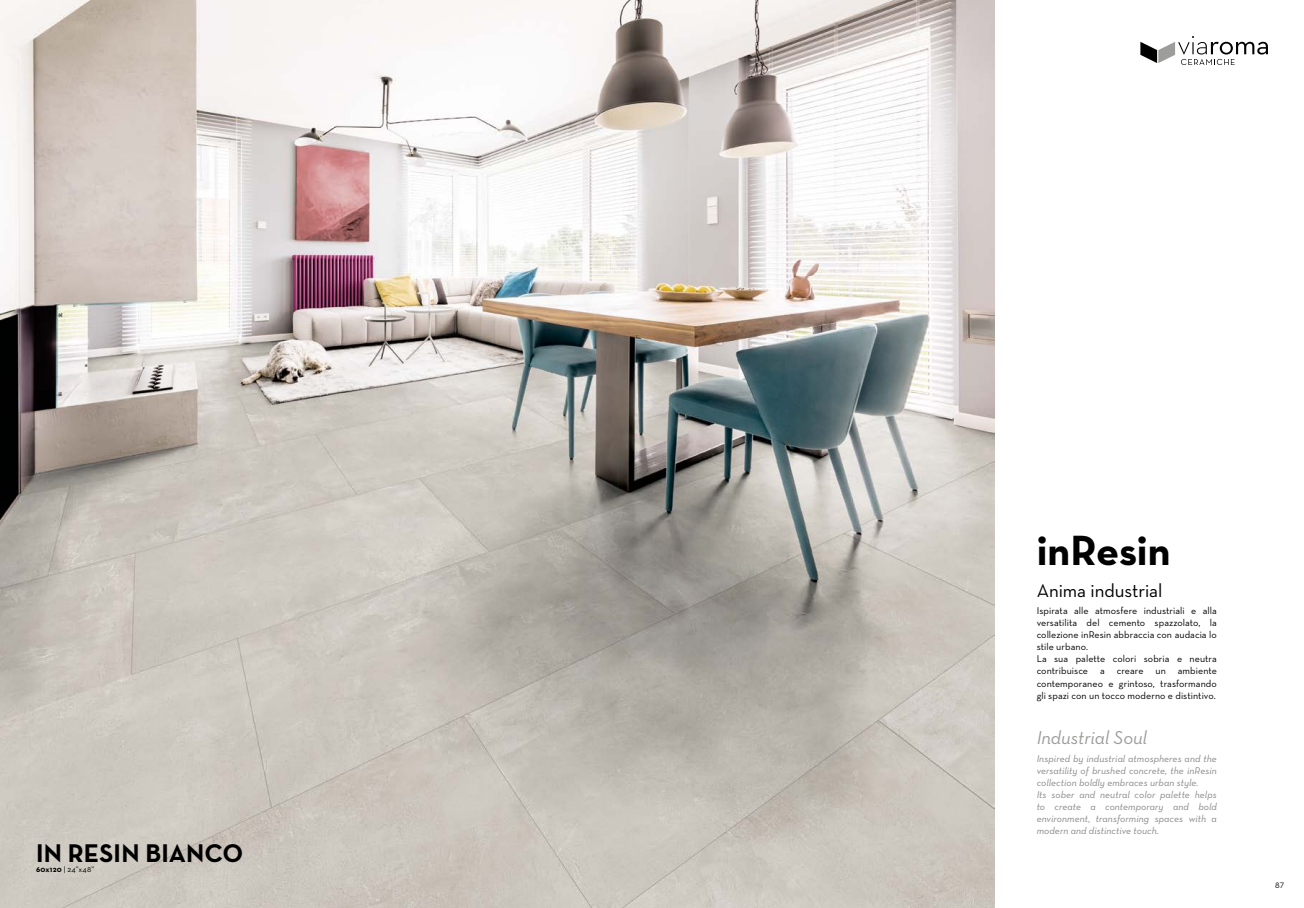
<style>
.page{position:relative;width:1304px;height:908px;background:#fff}
.page>*{position:absolute;margin:0;border:0;box-sizing:border-box;transform-origin:0 0}
.t1{font:700 43px "Neutra Text";color:#000}
.t2{font:26px "Neutra Text Bold Alt";letter-spacing:.005em;color:#000}
.t3{font:19px "Neutra Text";letter-spacing:-.005em;color:#000}
.t4{font:italic 19px "Neutra Text";letter-spacing:-.005em;color:#9d9d9c}
.t5{font:10px/12px "Neutra Text";letter-spacing:.005em;color:#000}
.t6{font:italic 10px/12px "Neutra Text";letter-spacing:.005em;color:#878787}
.t7{font:8px "Neutra Text";color:#000}
.t8{font:8px "Neutra Text Book Alt";color:#000}
.s1{font-weight:700}
</style>
<div class="page">
<img style="left:0;top:0;width:994px;height:907px">
<svg style="left:1140px;top:36px;width:128px;height:29px"></svg>
<h2 class="t2" style="left:36px;top:836px;width:209px">IN RESIN BIANCO</h2>
<p class="t7" style="left:36px;top:864px;width:60px"><span class="s1">60x120</span> | 24”x48”</p>
<h1 class="t1" style="left:1037px;top:523px;width:135px">inResin</h1>
<h3 class="t3" style="left:1037px;top:578px;width:127px">Anima industrial</h3>
<p class="t5" style="left:1037px;top:604px;width:182px">Ispirata alle atmosfere industriali e alla versatilita del cemento spazzolato, la collezione inResin abbraccia con audacia lo stile urbano.<br>La sua palette colori sobria e neutra contribuisce a creare un ambiente contemporaneo e grintoso, trasformando gli spazi con un tocco moderno e distintivo.</p>
<h3 class="t4" style="left:1037px;top:725px;width:112px">Industrial Soul</h3>
<p class="t6" style="left:1037px;top:751px;width:182px">Inspired by industrial atmospheres and the versatility of brushed concrete, the inResin collection boldly embraces urban style.<br>Its sober and neutral color palette helps to create a contemporary and bold environment, transforming spaces with a modern and distinctive touch.</p>
<p class="t8" style="left:1275px;top:880px;width:10px">87</p>
</div>
